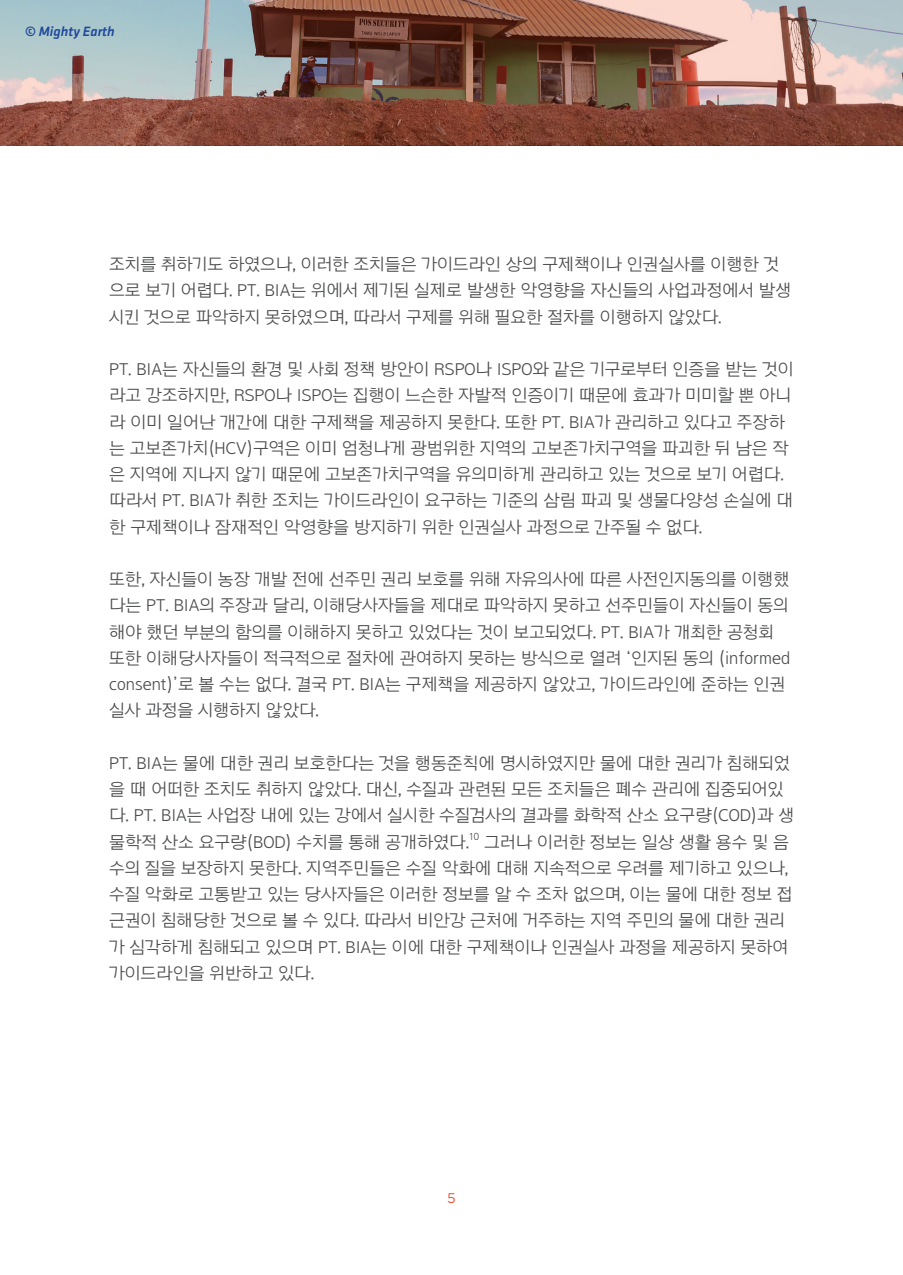
<style>
.page{position:relative;width:903px;height:1275px;background:#fff}
.page>*{position:absolute;margin:0;border:0;box-sizing:border-box;transform-origin:0 0}
.t1{font:17.5px/26.2px "Arita dotum Medium OTF";color:#4b4c4d}
.t2{font:italic 500 14px "Klavika";color:#1f499b}
.t3{font:14px "Gotham";color:#f05130}
.t4{font:10.15px "Arita dotum Medium OTF";color:#4b4c4d}
</style>
<div class="page">
<svg style="left:0;top:0;width:903px;height:145px;background:#947469"></svg>
<p class="t2" style="left:25px;top:24px;width:91px">© Mighty Earth</p>
<p class="t1" style="left:109px;top:251px;width:683px">조치를 취하기도 하였으나, 이러한 조치들은 가이드라인 상의 구제책이나 인권실사를 이행한 것 으로 보기 어렵다. PT. BIA는 위에서 제기된 실제로 발생한 악영향을 자신들의 사업과정에서 발생 시킨 것으로 파악하지 못하였으며, 따라서 구제를 위해 필요한 절차를 이행하지 않았다.</p>
<p class="t1" style="left:109px;top:356px;width:686px">PT. BIA는 자신들의 환경 및 사회 정책 방안이 RSPO나 ISPO와 같은 기구로부터 인증을 받는 것이 라고 강조하지만, RSPO나 ISPO는 집행이 느슨한 자발적 인증이기 때문에 효과가 미미할 뿐 아니 라 이미 일어난 개간에 대한 구제책을 제공하지 못한다. 또한 PT. BIA가 관리하고 있다고 주장하 는 고보존가치(HCV)구역은 이미 엄청나게 광범위한 지역의 고보존가치구역을 파괴한 뒤 남은 작 은 지역에 지나지 않기 때문에 고보존가치구역을 유의미하게 관리하고 있는 것으로 보기 어렵다. 따라서 PT. BIA가 취한 조치는 가이드라인이 요구하는 기준의 삼림 파괴 및 생물다양성 손실에 대 한 구제책이나 잠재적인 악영향을 방지하기 위한 인권실사 과정으로 간주될 수 없다.</p>
<p class="t1" style="left:109px;top:566px;width:683px">또한, 자신들이 농장 개발 전에 선주민 권리 보호를 위해 자유의사에 따른 사전인지동의를 이행했 다는 PT. BIA의 주장과 달리, 이해당사자들을 제대로 파악하지 못하고 선주민들이 자신들이 동의 해야 했던 부분의 함의를 이해하지 못하고 있었다는 것이 보고되었다. PT. BIA가 개최한 공청회 또한 이해당사자들이 적극적으로 절차에 관여하지 못하는 방식으로 열려 ‘인지된 동의 (informed consent)’로 볼 수는 없다. 결국 PT. BIA는 구제책을 제공하지 않았고, 가이드라인에 준하는 인권 실사 과정을 시행하지 않았다.</p>
<p class="t1" style="left:109px;top:750px;width:686px">PT. BIA는 물에 대한 권리 보호한다는 것을 행동준칙에 명시하였지만 물에 대한 권리가 침해되었 을 때 어떠한 조치도 취하지 않았다. 대신, 수질과 관련된 모든 조치들은 폐수 관리에 집중되어있 다. PT. BIA는 사업장 내에 있는 강에서 실시한 수질검사의 결과를 화학적 산소 요구량(COD)과 생 물학적 산소 요구량(BOD) 수치를 통해 공개하였다.</p>
<p class="t4" style="left:469px;top:831px;width:12px">10</p>
<p class="t1" style="left:109px;top:829px;width:685px;text-indent:375px">그러나 이러한 정보는 일상 생활 용수 및 음 수의 질을 보장하지 못한다. 지역주민들은 수질 악화에 대해 지속적으로 우려를 제기하고 있으나, 수질 악화로 고통받고 있는 당사자들은 이러한 정보를 알 수 조차 없으며, 이는 물에 대한 정보 접 근권이 침해당한 것으로 볼 수 있다. 따라서 비안강 근처에 거주하는 지역 주민의 물에 대한 권리 가 심각하게 침해되고 있으며 PT. BIA는 이에 대한 구제책이나 인권실사 과정을 제공하지 못하여 가이드라인을 위반하고 있다.</p>
<p class="t3" style="left:447px;top:1190px;width:10px">5</p>
</div>
